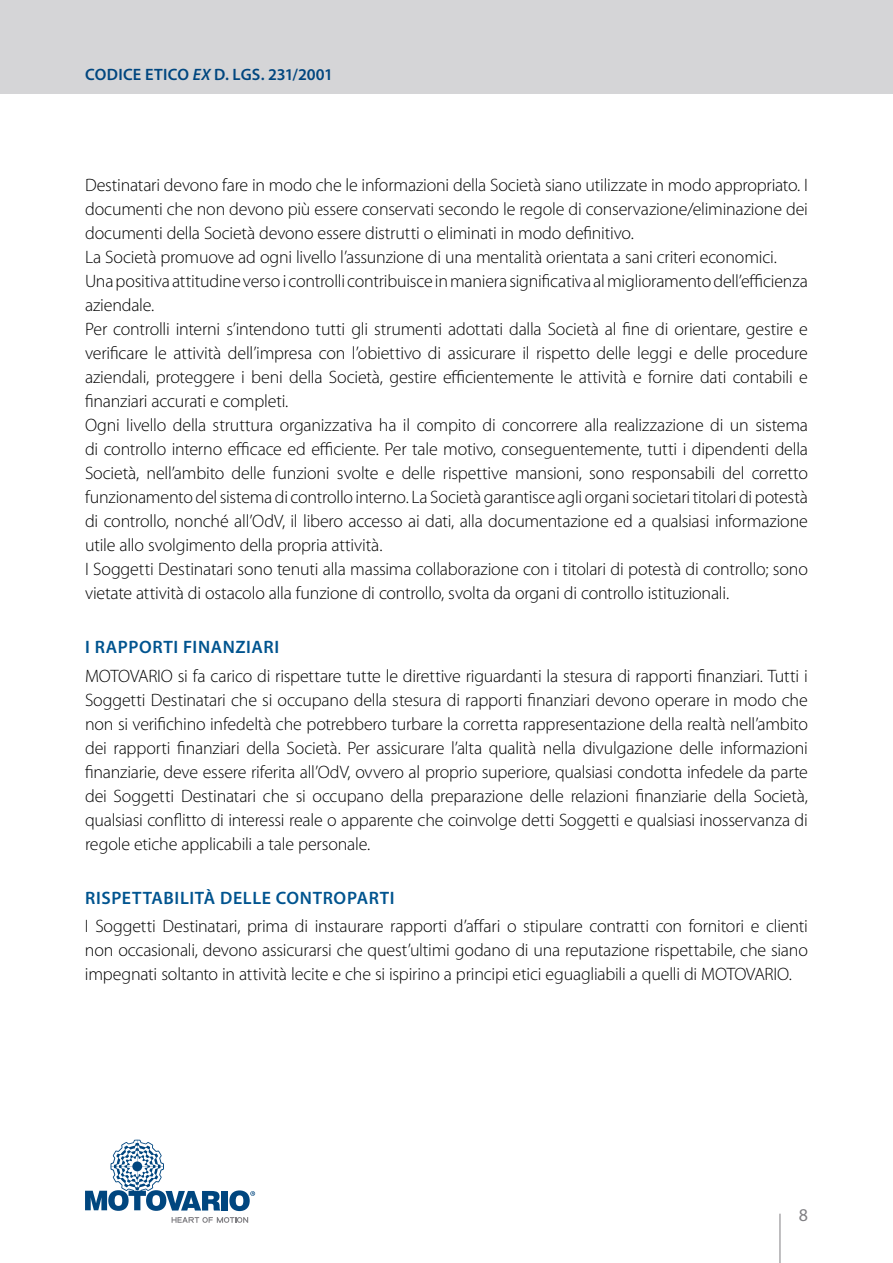
<style>
.page{position:relative;width:893px;height:1263px;background:#fff}
.page>*{position:absolute;margin:0;border:0;box-sizing:border-box;transform-origin:0 0}
.t1{font:300 18px/24px "Myriad Pro";letter-spacing:-.015em;color:#000;text-align:justify}
.t2{font:600 18px "Myriad Pro";letter-spacing:.03em;color:#00548f}
.t3{font:18px "Myriad Pro";color:#807f83}
.t4{font:600 16.5px "Myriad Pro";letter-spacing:.01em;color:#00467f}
.s1{font-style:italic}
</style>
<div class="page">
<svg style="left:172px;top:1217px;width:76px;height:6px"></svg>
<svg style="left:85px;top:1140px;width:135px;height:71px"></svg>
<div style="left:222px;top:1191px;width:6px;height:19px;background:#00467f"></div>
<svg style="left:229px;top:1190px;width:26px;height:21px"></svg>
<div style="left:0;top:0;width:893px;height:94px;background:#d5d5d7"></div>
<hr style="left:780px;top:1214px;width:1px;height:49px;background:#807f83">
<p class="t4" style="left:85px;top:64px;width:249px">CODICE ETICO <span class="s1">EX</span> D. LGS. 231/2001</p>
<p class="t1" style="left:85px;top:173px;width:724px;text-align:left">Destinatari devono fare in modo che le informazioni della Società siano utilizzate in modo appropriato. I documenti che non devono più essere conservati secondo le regole di conservazione/eliminazione dei documenti della Società devono essere distrutti o eliminati in modo definitivo.<br>La Società promuove ad ogni livello l’assunzione di una mentalità orientata a sani criteri economici.<br>Una positiva attitudine verso i controlli contribuisce in maniera significativa al miglioramento dell’efficienza aziendale.<br>Per controlli interni s’intendono tutti gli strumenti adottati dalla Società al fine di orientare, gestire e verificare le attività dell’impresa con l’obiettivo di assicurare il rispetto delle leggi e delle procedure aziendali, proteggere i beni della Società, gestire efficientemente le attività e fornire dati contabili e finanziari accurati e completi.<br>Ogni livello della struttura organizzativa ha il compito di concorrere alla realizzazione di un sistema di controllo interno efficace ed efficiente. Per tale motivo, conseguentemente, tutti i dipendenti della Società, nell’ambito delle funzioni svolte e delle rispettive mansioni, sono responsabili del corretto funzionamento del sistema di controllo interno. La Società garantisce agli organi societari titolari di potestà di controllo, nonché all’OdV, il libero accesso ai dati, alla documentazione ed a qualsiasi informazione utile allo svolgimento della propria attività.<br>I Soggetti Destinatari sono tenuti alla massima collaborazione con i titolari di potestà di controllo; sono vietate attività di ostacolo alla funzione di controllo, svolta da organi di controllo istituzionali.</p>
<p class="t2" style="left:85px;top:636px;width:193px">I RAPPORTI FINANZIARI</p>
<p class="t1" style="left:85px;top:663px;width:724px">MOTOVARIO si fa carico di rispettare tutte le direttive riguardanti la stesura di rapporti finanziari. Tutti i Soggetti Destinatari che si occupano della stesura di rapporti finanziari devono operare in modo che non si verifichino infedeltà che potrebbero turbare la corretta rappresentazione della realtà nell’ambito dei rapporti finanziari della Società. Per assicurare l’alta qualità nella divulgazione delle informazioni finanziarie, deve essere riferita all’OdV, ovvero al proprio superiore, qualsiasi condotta infedele da parte dei Soggetti Destinatari che si occupano della preparazione delle relazioni finanziarie della Società, qualsiasi conflitto di interessi reale o apparente che coinvolge detti Soggetti e qualsiasi inosservanza di regole etiche applicabili a tale personale.</p>
<p class="t2" style="left:85px;top:886px;width:114px">RISPETTABILITÀ</p>
<p class="t2" style="left:220px;top:886px;width:168px">DELLE CONTROPARTI</p>
<p class="t1" style="left:85px;top:914px;width:724px">I Soggetti Destinatari, prima di instaurare rapporti d’affari o stipulare contratti con fornitori e clienti non occasionali, devono assicurarsi che quest’ultimi godano di una reputazione rispettabile, che siano impegnati soltanto in attività lecite e che si ispirino a principi etici eguagliabili a quelli di MOTOVARIO.</p>
<p class="t3" style="left:799px;top:1204px;width:11px">8</p>
</div>
